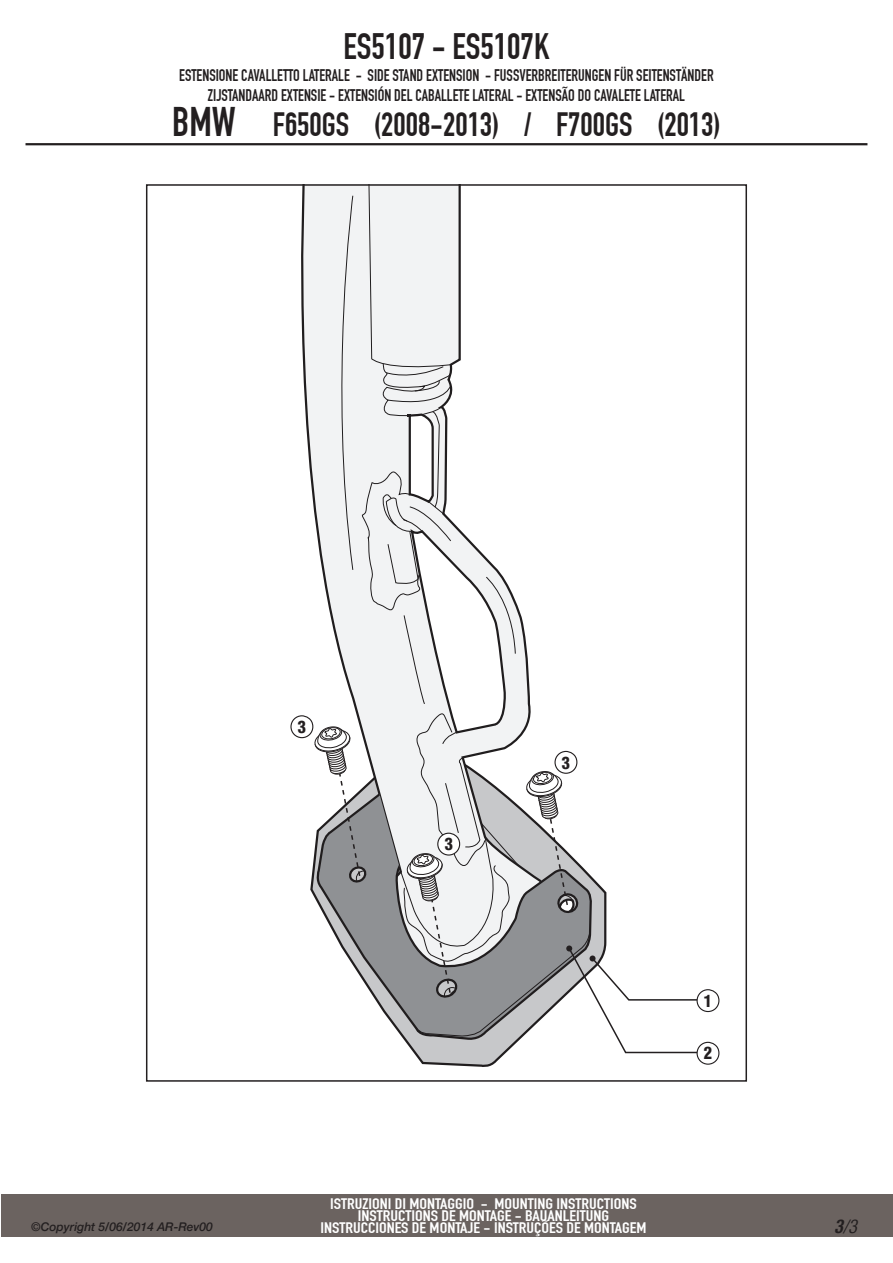
<style>
.page{position:relative;width:893px;height:1263px;background:#fff}
.page>*{position:absolute;margin:0;border:0;box-sizing:border-box;transform-origin:0 0}
.t1{font:36px "DIN Engschrift Alternate";color:#231f20}
.t2{font:33px "DIN Engschrift Alternate";color:#231f20}
.t3{font:italic condensed 18px "Helvetica";color:#231f20}
.t4{font:16.5px/19.8px "DIN Engschrift Alternate";color:#231f20;text-align:center;scale:.95 1}
.t5{font:900 condensed 16.5px "Helvetica";color:#231f20}
.t6{font:15px/12px "DIN Engschrift Alternate";color:#fff;text-align:center;scale:1.2 1}
.t7{font:italic 500 12px "Helvetica Neue";color:#231f20}
.s1{font-size:40.5px}
.s2{font-weight:700}
</style>
<div class="page">
<div style="left:1px;top:1194px;width:891px;height:43px;background:#6b6360"></div>
<hr style="left:26px;top:143px;width:841px;height:2px;background:#231f20">
<svg style="left:414px;top:1054px;width:91px;height:13px"></svg>
<svg style="left:291px;top:187px;width:22px;height:708px"></svg>
<svg style="left:313px;top:185px;width:400px;height:869px"></svg>
<div style="left:697px;top:1042px;width:22px;height:22px;background:#fff;border-radius:50%"></div>
<div style="left:696px;top:1042px;width:23px;height:23px;border:1px solid #231f20;border-radius:50%"></div>
<div style="left:697px;top:990px;width:22px;height:21px;background:#fff;border-radius:50%"></div>
<div style="left:696px;top:989px;width:23px;height:23px;border:1px solid #231f20;border-radius:50%"></div>
<div style="left:438px;top:833px;width:22px;height:22px;background:#fff;border-radius:50%"></div>
<div style="left:437px;top:833px;width:23px;height:22px;border:1px solid #231f20;border-radius:50%"></div>
<div style="left:555px;top:751px;width:22px;height:22px;background:#fff;border-radius:50%"></div>
<div style="left:554px;top:751px;width:23px;height:23px;border:1px solid #231f20;border-radius:50%"></div>
<div style="left:291px;top:716px;width:22px;height:22px;background:#fff;border-radius:50%"></div>
<div style="left:290px;top:715px;width:23px;height:23px;border:1px solid #231f20;border-radius:50%"></div>
<h1 class="t1" style="left:344px;top:25px;width:207px">ES5107 - ES5107K</h1>
<p class="t4" style="left:179px;top:65px;width:564px">ESTENSIONE CAVALLETTO LATERALE - SIDE STAND EXTENSION - FUSSVERBREITERUNGEN FÜR SEITENSTÄNDER<br>ZIJSTANDAARD EXTENSIE - EXTENSIÓN DEL CABALLETE LATERAL - EXTENSÃO DO CAVALETE LATERAL</p>
<h2 class="t2" style="left:172px;top:106px;width:550px"><span class="s1">BMW</span> F650GS (2008-2013) / F700GS (2013)</h2>
<p class="t7" style="left:31px;top:1220px;width:183px">©Copyright 5/06/2014 AR-Rev00</p>
<p class="t5" style="left:298px;top:716px;width:10px">3</p>
<p class="t5" style="left:445px;top:834px;width:10px">3</p>
<p class="t5" style="left:562px;top:752px;width:10px">3</p>
<p class="t6" style="left:320px;top:1197px;width:273px">ISTRUZIONI DI MONTAGGIO - MOUNTING INSTRUCTIONS<br>INSTRUCTIONS DE MONTAGE - BAUANLEITUNG<br>INSTRUCCIONES DE MONTAJE - INSTRUÇÕES DE MONTAGEM</p>
<p class="t5" style="left:704px;top:990px;width:10px">1</p>
<p class="t5" style="left:704px;top:1043px;width:10px">2</p>
<p class="t3" style="left:834px;top:1215px;width:25px"><span class="s2">3</span>/3</p>
</div>
